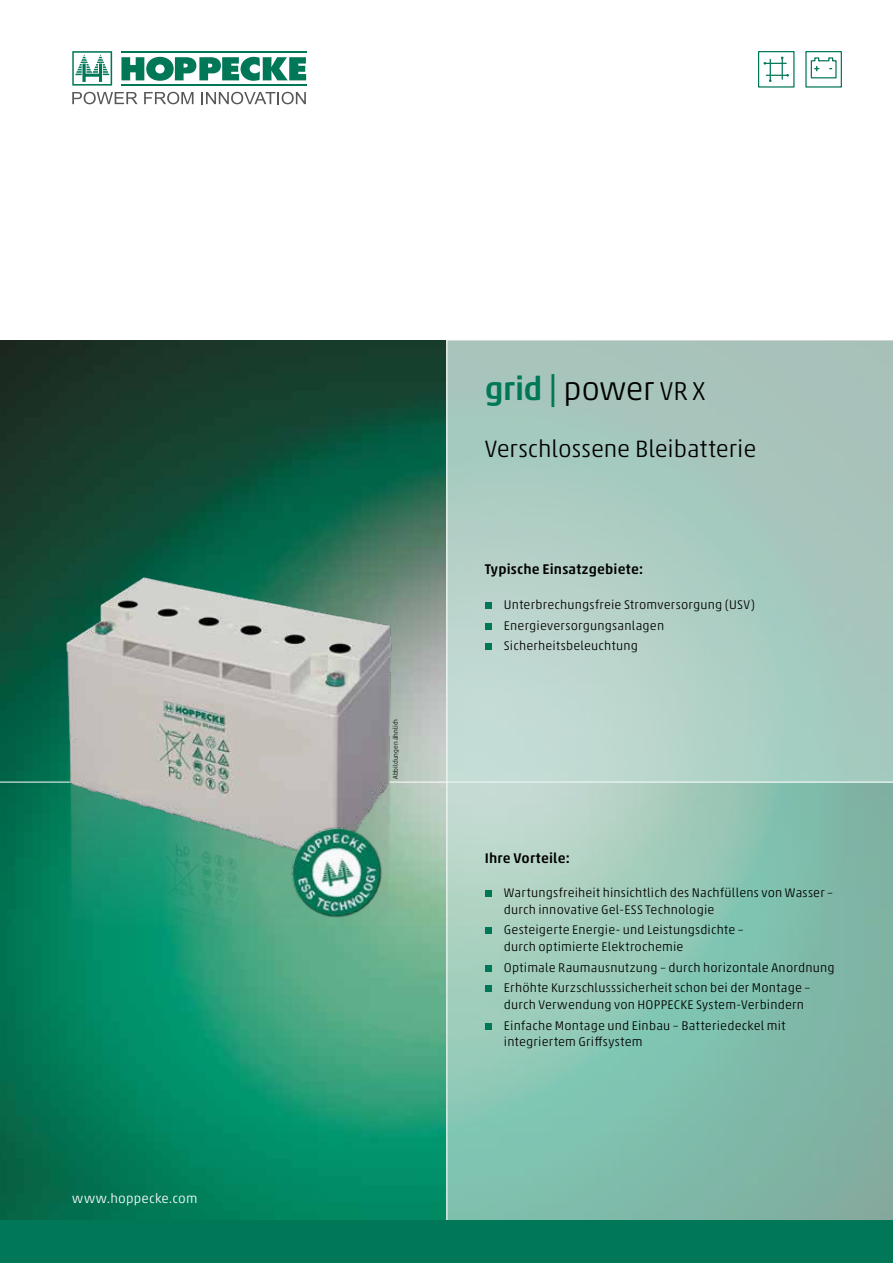
<style>
.page{position:relative;width:893px;height:1263px;background:#fff}
.page>*{position:absolute;margin:0;border:0;box-sizing:border-box;transform-origin:0 0}
.t1{font:500 33px "Akko Pro";color:#007858}
.t2{font:300 24px "Akko Pro";letter-spacing:-.005em;color:#000}
.t3{font:500 14.25px "Akko Pro";letter-spacing:.015em;color:#000}
.t4{font:300 13.5px "Akko Pro";letter-spacing:.015em;color:#fff}
.t5{font:300 12.75px/20.7px "Akko Pro";letter-spacing:.015em;color:#000}
.t6{font:300 6.75px "Akko Pro";color:#000}
.s1{font-weight:300;color:#000}
.s2{font-weight:300;font-size:26.25px;color:#000}
</style>
<div class="page">
<img style="left:0;top:341px;width:446px;height:879px">
<svg style="left:121px;top:57px;width:185px;height:24px"></svg>
<hr style="left:121px;top:51px;width:185px;height:1px;background:#007858">
<hr style="left:121px;top:84px;width:185px;height:2px;background:#007858">
<svg style="left:72px;top:51px;width:40px;height:35px"></svg>
<svg style="left:72px;top:92px;width:66px;height:12px"></svg>
<svg style="left:144px;top:92px;width:49px;height:12px"></svg>
<svg style="left:201px;top:92px;width:105px;height:12px"></svg>
<svg style="left:446px;top:783px;width:447px;height:437px;background:#8dc2b1"></svg>
<svg style="left:446px;top:341px;width:447px;height:441px;background:#adcbc2"></svg>
<hr style="left:0;top:782px;width:893px;height:1px;background:#fff">
<hr style="left:447px;top:340px;width:1px;height:889px;background:#fff">
<div style="left:0;top:1220px;width:893px;height:43px;background:#007858"></div>
<div style="left:758px;top:51px;width:36px;height:37px;border:1px solid #007858"></div>
<svg style="left:764px;top:57px;width:25px;height:25px"></svg>
<div style="left:805px;top:51px;width:37px;height:37px;border:1px solid #007858"></div>
<svg style="left:810px;top:57px;width:27px;height:22px"></svg>
<div style="left:485px;top:890px;width:7px;height:7px;background:#007858"></div>
<div style="left:485px;top:927px;width:7px;height:7px;background:#007858"></div>
<div style="left:485px;top:965px;width:7px;height:7px;background:#007858"></div>
<div style="left:485px;top:985px;width:7px;height:7px;background:#007858"></div>
<div style="left:485px;top:1023px;width:7px;height:7px;background:#007858"></div>
<div style="left:485px;top:602px;width:7px;height:7px;background:#007858"></div>
<div style="left:485px;top:623px;width:7px;height:7px;background:#007858"></div>
<div style="left:485px;top:643px;width:7px;height:7px;background:#007858"></div>
<img style="left:47px;top:770px;width:372px;height:163px">
<img style="left:52px;top:566px;width:355px;height:306px">
<img style="left:276px;top:811px;width:122px;height:122px">
<p class="t4" style="left:72px;top:1190px;width:127px">www.hoppecke.com</p>
<p class="t6" style="left:392px;top:779px;width:62px;rotate:-90deg">Abbildungen ähnlich</p>
<h1 class="t1" style="left:485px;top:368px;width:222px">grid | <span class="s1">power</span> <span class="s2">VR X</span></h1>
<h2 class="t2" style="left:485px;top:435px;width:273px">Verschlossene Bleibatterie</h2>
<p class="t3" style="left:485px;top:561px;width:160px">Typische Einsatzgebiete:</p>
<p class="t5" style="left:504px;top:594px;width:252px">Unterbrechungsfreie Stromversorgung (USV)<br>Energieversorgungsanlagen<br>Sicherheitsbeleuchtung</p>
<p class="t3" style="left:485px;top:849px;width:87px">Ihre Vorteile:</p>
<p class="t5" style="left:504px;top:884px;width:331px;line-height:16.5px">Wartungsfreiheit hinsichtlich des Nachfüllens von Wasser – durch innovative Gel-ESS Technologie</p>
<p class="t5" style="left:504px;top:922px;width:241px;line-height:16.5px">Gesteigerte Energie- und Leistungsdichte – durch optimierte Elektrochemie</p>
<p class="t5" style="left:504px;top:957px;width:332px">Optimale Raumausnutzung – durch horizontale Anordnung<br>Erhöhte Kurzschlusssicherheit schon bei der Montage –</p>
<p class="t5" style="left:504px;top:994px;width:302px">durch Verwendung von HOPPECKE System-Verbindern<br>Einfache Montage und Einbau – Batteriedeckel mit</p>
<p class="t5" style="left:504px;top:1031px;width:140px">integriertem Griffsystem</p>
</div>
